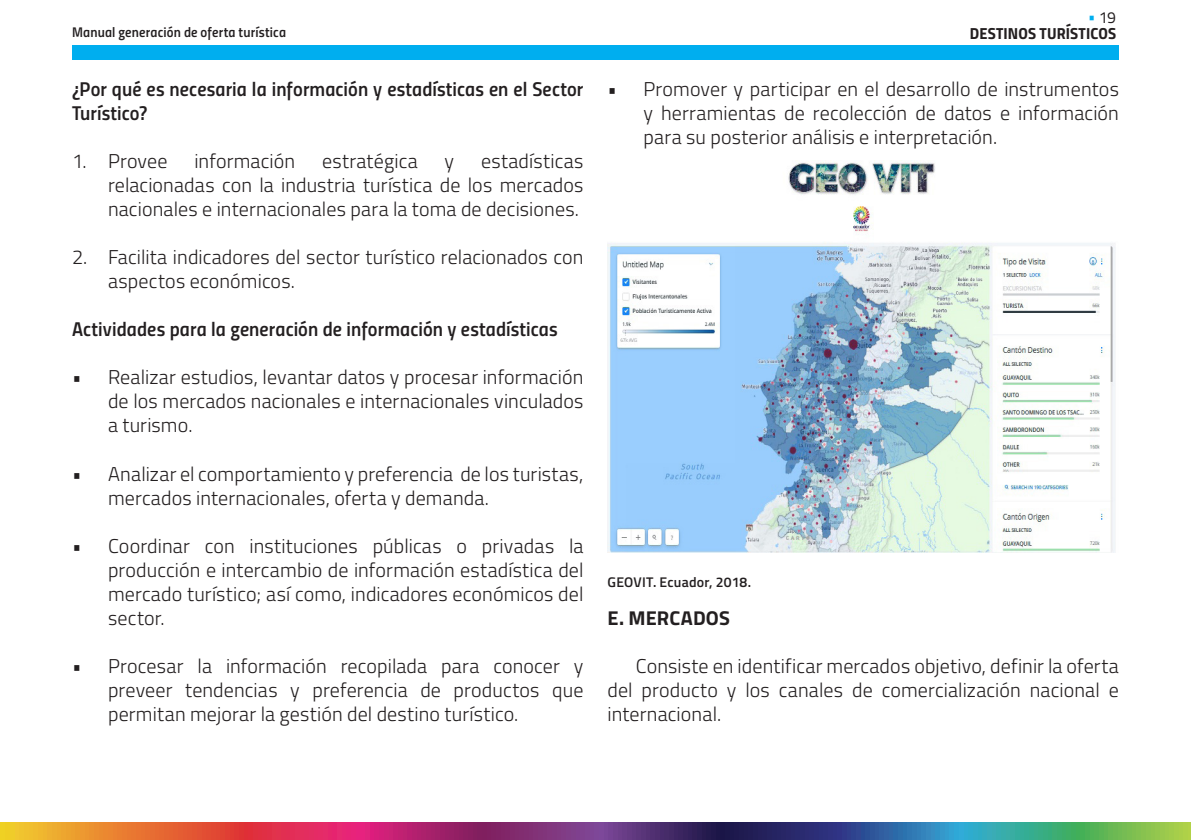
<style>
.page{position:relative;width:1191px;height:840px;background:#fff}
.page>*{position:absolute;margin:0;border:0;box-sizing:border-box;transform-origin:0 0}
.t1{font:300 20px/24px "Titillium";letter-spacing:.005em;color:#231f20;text-align:justify}
.t2{font:20px/24px "Titillium Semibold Upright";letter-spacing:.005em;color:#231f20}
.t3{font:700 20px "Titillium";letter-spacing:.005em;color:#231f20}
.t4{font:16px "Titillium Bold Upright";letter-spacing:.01em;color:#231f20}
.t5{font:16px "Titillium Regular Upright";color:#231f20}
.t6{font:14px "Titillium Semibold Upright";letter-spacing:.015em;color:#231f20}
.t7{font:600 14px "Titillium";letter-spacing:.015em;color:#231f20}
.s1{color:#00aeef}
</style>
<div class="page">
<div style="left:72px;top:45px;width:1047px;height:14px;background:#00aeef"></div>
<svg style="left:1px;top:822px;width:1190px;height:17px;background:#865d67"></svg>
<svg style="left:0;top:822px;width:1px;height:17px"></svg>
<img style="left:607px;top:160px;width:508px;height:392px">
<p class="t5" style="left:1088px;top:5px;width:30px"><span class="s1">•</span> 19</p>
<p class="t6" style="left:72px;top:21px;width:215px">Manual generación de oferta turística</p>
<p class="t4" style="left:969px;top:20px;width:148px">DESTINOS TURÍSTICOS</p>
<p class="t2" style="left:72px;top:76px;width:513px">¿Por qué es necesaria la información y estadísticas en el Sector<br>Turístico?</p>
<p class="t1" style="left:72px;top:148px;width:97px">1. Provee</p>
<p class="t1" style="left:194px;top:148px;width:102px">información</p>
<p class="t1" style="left:322px;top:148px;width:97px">estratégica</p>
<p class="t1" style="left:444px;top:148px;width:11px">y</p>
<p class="t1" style="left:108px;top:148px;width:477px;text-indent:373px">estadísticas relacionadas con la industria turística de los mercados nacionales e internacionales para la toma de decisiones.</p>
<p class="t1" style="left:108px;top:244px;width:477px;text-indent:-36px">2. Facilita indicadores del sector turístico relacionados con aspectos económicos.</p>
<p class="t2" style="left:72px;top:316px;width:487px">Actividades para la generación de información y estadísticas</p>
<p class="t1" style="left:108px;top:364px;width:477px;text-indent:-36px">• Realizar estudios, levantar datos y procesar información de los mercados nacionales e internacionales vinculados a turismo.</p>
<p class="t1" style="left:108px;top:460px;width:477px;text-indent:-36px">• Analizar el comportamiento y preferencia de los turistas, mercados internacionales, oferta y demanda.</p>
<p class="t1" style="left:108px;top:532px;width:477px;text-indent:-36px">• Coordinar con instituciones públicas o privadas la producción e intercambio de información estadística del mercado turístico; así como, indicadores económicos del sector.</p>
<p class="t1" style="left:108px;top:652px;width:477px;text-indent:-36px">• Procesar la información recopilada para conocer y preveer tendencias y preferencia de productos que permitan mejorar la gestión del destino turístico.</p>
<p class="t1" style="left:643px;top:76px;width:477px;text-indent:-36px">• Promover y participar en el desarrollo de instrumentos y herramientas de recolección de datos e información para su posterior análisis e interpretación.</p>
<p class="t7" style="left:607px;top:571px;width:145px">GEOVIT. Ecuador, 2018.</p>
<p class="t3" style="left:607px;top:602px;width:124px">E. MERCADOS</p>
<p class="t1" style="left:607px;top:652px;width:513px;text-indent:28px">Consiste en identificar mercados objetivo, definir la oferta del producto y los canales de comercialización nacional e internacional.</p>
</div>
